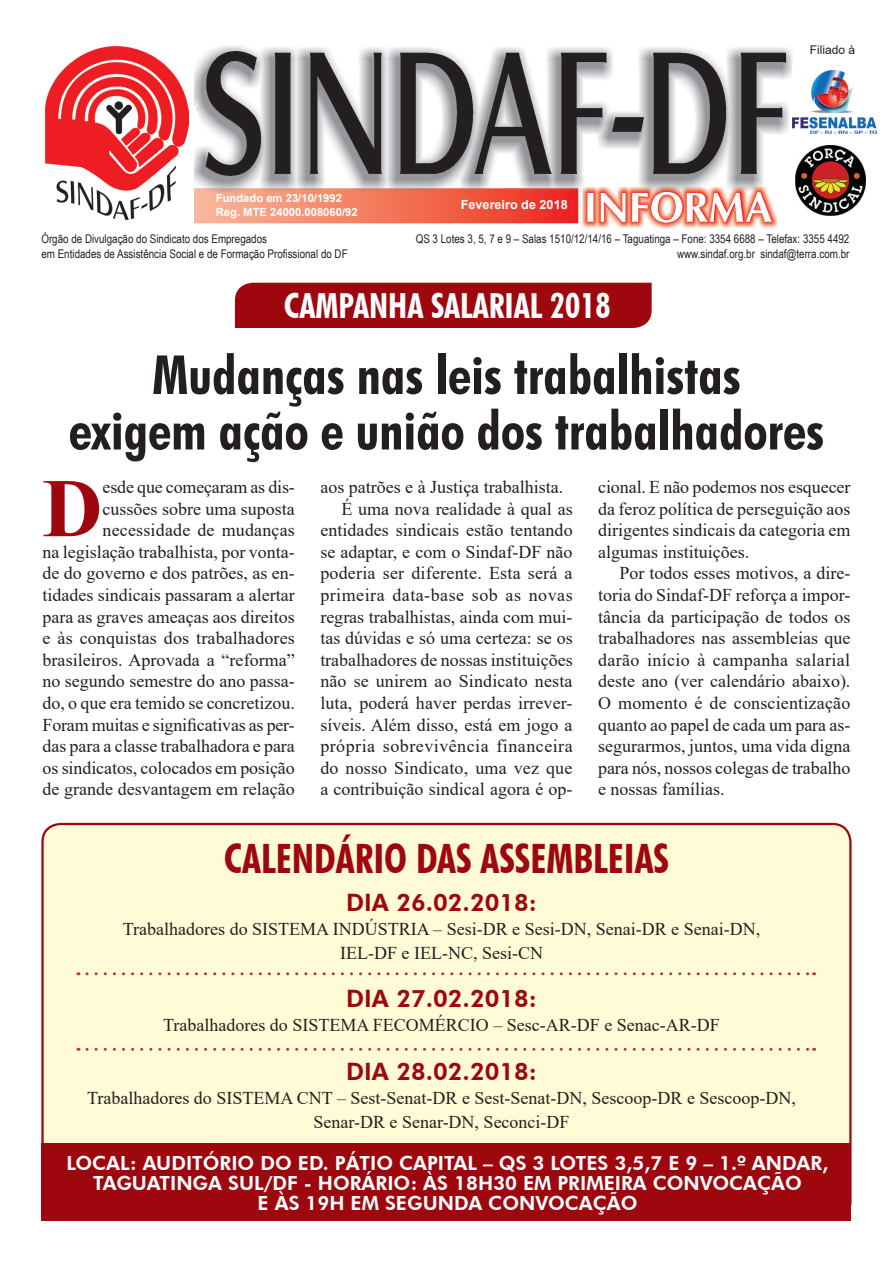
<style>
.page{position:relative;width:893px;height:1263px;background:#fff}
.page>*{position:absolute;margin:0;border:0;box-sizing:border-box;transform-origin:0 0}
.Corpo_do_texto{font:700 83.25px "Times New Roman";color:#9d070d}
.TITULO{font:700 condensed 54px "Futura BT";color:#231f20}
.TITULO-2{font:700 condensed 40.5px "Futura BT";color:#9d070d}
.TITULO-3{font:700 condensed 34.5px "Futura BT";color:#fff}
.INTER{font:800 24px "Futura BT";color:#9d070d}
.INTER-2{font:800 19.5px/20.2px "Futura BT";color:#fff;text-align:center}
.Corpo_do_texto-2{font:18px/21.6px "Times New Roman";color:#231f20;text-align:justify}
.t1{font:700 12.6px "Arial";color:#fff}
.t2{font:12px "Arial Narrow";color:#231f20}
.t3{font:12px "Arial";color:#231f20}
.t4{font:700 11.25px "Arial";color:#fff}
</style>
<div class="page">
<div style="left:43px;top:824px;width:807px;height:395px;background:#fffbd6;border-radius:18px"></div>
<div style="left:41px;top:1143px;width:809px;height:77px;background:#9d070d"></div>
<img style="left:195px;top:46px;width:598px;height:183px">
<img style="left:45px;top:46px;width:144px;height:174px">
<img style="left:796px;top:146px;width:69px;height:69px">
<img style="left:793px;top:70px;width:83px;height:64px">
<div style="left:235px;top:283px;width:417px;height:45px;background:#9d070d"></div>
<svg style="left:87px;top:972px;width:728px;height:3px"></svg>
<svg style="left:87px;top:1048px;width:728px;height:3px"></svg>
<p class="t4" style="left:216px;top:190px;width:128px">Fundado em 23/10/1992</p>
<p class="t4" style="left:216px;top:204px;width:143px">Reg. MTE 24000.008060/92</p>
<p class="t2" style="left:41px;top:230px;width:227px">Órgão de Divulgação do Sindicato dos Empregados</p>
<p class="t2" style="left:41px;top:245px;width:308px">em Entidades de Assistência Social e de Formação Profissional do DF</p>
<p class="t1" style="left:461px;top:196px;width:108px">Fevereiro de 2018</p>
<p class="t3" style="left:810px;top:42px;width:47px">Filiado à</p>
<p class="t2" style="left:416px;top:230px;width:435px">QS 3 Lotes 3, 5, 7 e 9 – Salas 1510/12/14/16 – Taguatinga – Fone: 3354 6688 – Telefax: 3355 4492</p>
<p class="t2" style="left:677px;top:245px;width:174px">www.sindaf.org.br sindaf@terra.com.br</p>
<p class="TITULO-3" style="left:284px;top:285px;width:328px">CAMPANHA SALARIAL 2018</p>
<p class="TITULO" style="left:152px;top:342px;width:590px">Mudanças nas leis trabalhistas</p>
<p class="TITULO" style="left:69px;top:397px;width:757px">exigem ação e união dos trabalhadores</p>
<p class="Corpo_do_texto" style="left:43px;top:448px;width:62px">D</p>
<p class="Corpo_do_texto-2" style="left:43px;top:476px;width:254px;text-align:right">esde que começaram as dis-<br>cussões sobre uma suposta necessidade de mudanças<br>na legislação trabalhista, por vonta&shy;de do governo e dos patrões, as en&shy;tidades sindicais passaram a alertar para as graves ameaças aos direitos e às conquistas dos trabalhadores brasileiros. Aprovada a “reforma” no segundo semestre do ano passa&shy;do, o que era temido se concretizou.<br>Foram muitas e significativas as per&shy;das para a classe trabalhadora e para os sindicatos, colocados em posição de grande desvantagem em relação</p>
<p class="Corpo_do_texto-2" style="left:320px;top:476px;width:244px">aos patrões e à Justiça trabalhista.</p>
<p class="Corpo_do_texto-2" style="left:598px;top:476px;width:254px">cional. E não podemos nos esquecer da feroz política de perseguição aos dirigentes sindicais da categoria em algumas instituições.</p>
<p class="Corpo_do_texto-2" style="left:598px;top:562px;width:254px;text-indent:21px">Por todos esses motivos, a dire&shy;toria do Sindaf-DF reforça a impor&shy;tância da participação de todos os trabalhadores nas assembleias que darão início à campanha salarial deste ano (ver calendário abaixo).<br>O momento é de conscientização quanto ao papel de cada um para as&shy;segurarmos, juntos, uma vida digna para nós, nossos colegas de trabalho e nossas famílias.</p>
<p class="TITULO-2" style="left:224px;top:834px;width:447px">CALENDÁRIO DAS ASSEMBLEIAS</p>
<p class="INTER" style="left:346px;top:888px;width:192px">DIA 26.02.2018:</p>
<p class="Corpo_do_texto-2" style="left:123px;top:918px;width:639px">Trabalhadores do SISTEMA INDÚSTRIA – Sesi-DR e Sesi-DN, Senai-DR e Senai-DN,</p>
<p class="Corpo_do_texto-2" style="left:340px;top:942px;width:204px">IEL-DF e IEL-NC, Sesi-CN</p>
<p class="INTER" style="left:346px;top:984px;width:192px">DIA 27.02.2018:</p>
<p class="Corpo_do_texto-2" style="left:163px;top:1014px;width:558px">Trabalhadores do SISTEMA FECOMÉRCIO – Sesc-AR-DF e Senac-AR-DF</p>
<p class="INTER" style="left:346px;top:1056px;width:192px">DIA 28.02.2018:</p>
<p class="Corpo_do_texto-2" style="left:87px;top:1086px;width:710px">Trabalhadores do SISTEMA CNT – Sest-Senat-DR e Sest-Senat-DN, Sescoop-DR e Sescoop-DN,</p>
<p class="Corpo_do_texto-2" style="left:313px;top:1110px;width:258px">Senar-DR e Senar-DN, Seconci-DF</p>
<p class="INTER-2" style="left:67px;top:1152px;width:763px">LOCAL: AUDITÓRIO DO ED. PÁTIO CAPITAL – QS 3 LOTES 3,5,7 E 9 – 1.º ANDAR,<br>TAGUATINGA SUL/DF - HORÁRIO: ÀS 18H30 EM PRIMEIRA CONVOCAÇÃO</p>
<p class="INTER-2" style="left:258px;top:1193px;width:381px">E ÀS 19H EM SEGUNDA CONVOCAÇÃO</p>
<p class="Corpo_do_texto-2" style="left:320px;top:497px;width:254px;text-indent:21px">É uma nova realidade à qual as entidades sindicais estão tentando se adaptar, e com o Sindaf-DF não poderia ser diferente. Esta será a primeira data-base sob as novas regras trabalhistas, ainda com mui&shy;tas dúvidas e só uma certeza: se os trabalhadores de nossas instituições não se unirem ao Sindicato nesta luta, poderá haver perdas irrever&shy;síveis. Além disso, está em jogo a própria sobrevivência financeira do nosso Sindicato, uma vez que a contribuição sindical agora é op-</p>
</div>
